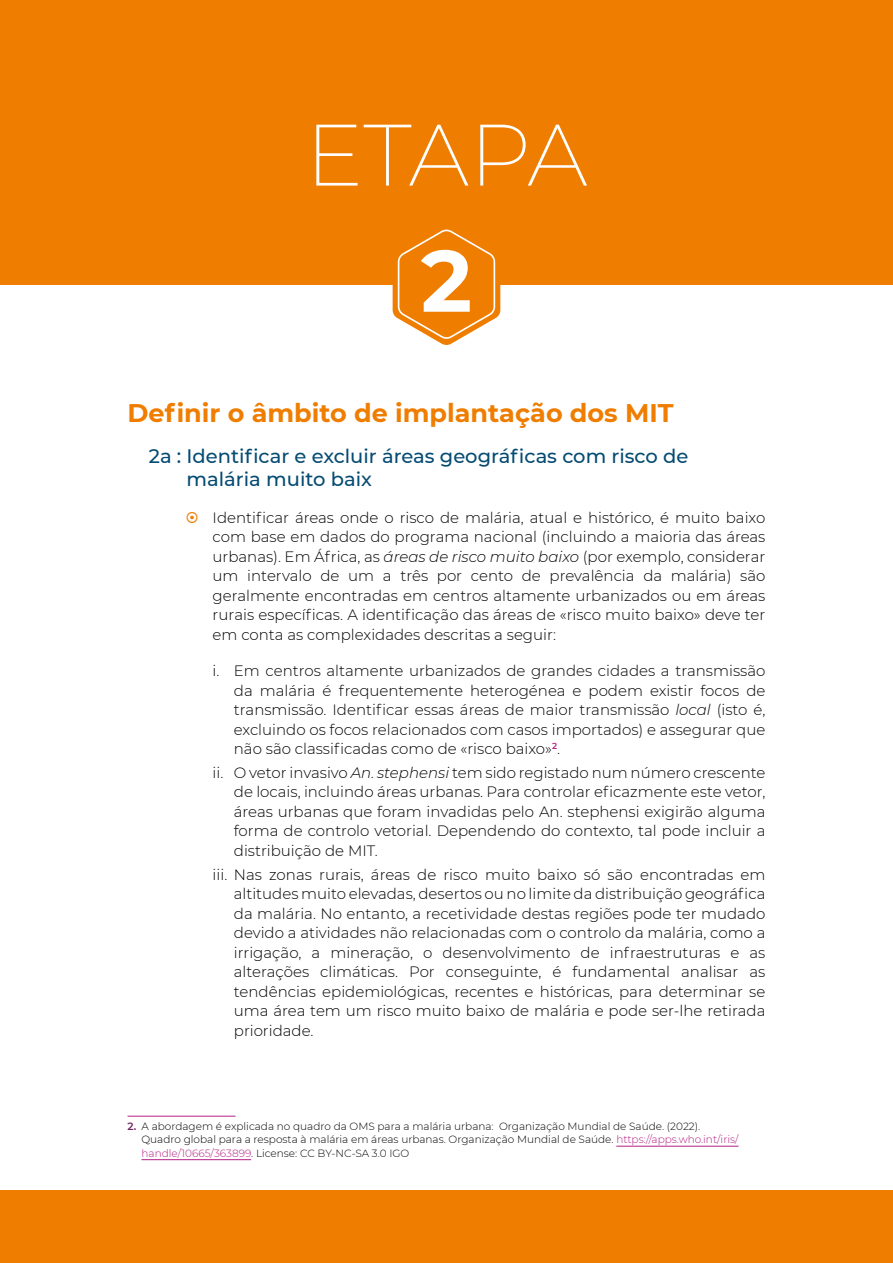
<style>
.page{position:relative;width:893px;height:1263px;background:#fff}
.page>*{position:absolute;margin:0;border:0;box-sizing:border-box;transform-origin:0 0}
.t1{font:200 87px "Montserrat";letter-spacing:-.015em;color:#fff}
.t2{font:700 87px "Montserrat";color:#fff}
.t3{font:700 25.5px "Montserrat";color:#ef7d00}
.t4{font:500 19.5px/23.4px "Montserrat";color:#054b72}
.t5{font:300 15px/19.5px "Montserrat";color:#000;text-align:justify}
.t6{font:300 10.5px/13.5px "Montserrat";color:#000}
.s1{font-style:italic}
.s2{font-weight:600;color:#70235f}
.s3{color:#b31f83}
</style>
<div class="page">
<div style="left:0;top:1191px;width:893px;height:72px;background:#ef7d00"></div>
<hr style="left:128px;top:1116px;width:108px;height:1px;background:#b31f83">
<hr style="left:616px;top:1146px;width:122px;height:1px;background:#b31f83">
<hr style="left:141px;top:1159px;width:110px;height:1px;background:#b31f83">
<div style="left:0;top:0;width:893px;height:285px;background:#ef7d00"></div>
<svg style="left:393px;top:229px;width:107px;height:116px"></svg>
<h1 class="t1" style="left:305px;top:96px;width:284px">ETAPA</h1>
<h1 class="t2" style="left:421px;top:218px;width:53px">2</h1>
<h2 class="t3" style="left:128px;top:395px;width:547px">Definir o âmbito de implantação dos MIT</h2>
<h3 class="t4" style="left:187px;top:443px;width:503px;text-indent:-38px">2a : Identificar e excluir áreas geográficas com risco de malária muito baix</h3>
<p class="t5" style="left:213px;top:507px;width:554px">Identificar áreas onde o risco de malária, atual e histórico, é muito baixo com base em dados do programa nacional (incluindo a maioria das áreas urbanas). Em África, as <span class="s1">áreas de risco muito baixo</span> (por exemplo, considerar um intervalo de um a três por cento de prevalência da malária) são geralmente encontradas em centros altamente urbanizados ou em áreas rurais específicas. A identificação das áreas de «risco muito baixo» deve ter em conta as complexidades descritas a seguir:</p>
<p class="t5" style="left:234px;top:661px;width:533px;text-indent:-21px">i. Em centros altamente urbanizados de grandes cidades a transmissão da malária é frequentemente heterogénea e podem existir focos de transmissão. Identificar essas áreas de maior transmissão <span class="s1">local</span> (isto é, excluindo os focos relacionados com casos importados) e assegurar que não são classificadas como de «risco baixo»<sup>2</sup>.</p>
<p class="t5" style="left:234px;top:762px;width:533px;text-indent:-21px">ii. O vetor invasivo <span class="s1">An. stephensi</span> tem sido registado num número crescente de locais, incluindo áreas urbanas. Para controlar eficazmente este vetor, áreas urbanas que foram invadidas pelo An. stephensi exigirão alguma forma de controlo vetorial. Dependendo do contexto, tal pode incluir a distribuição de MIT.</p>
<p class="t5" style="left:234px;top:864px;width:533px;text-indent:-21px">iii. Nas zonas rurais, áreas de risco muito baixo só são encontradas em altitudes muito elevadas, desertos ou no limite da distribuição geográfica da malária. No entanto, a recetividade destas regiões pode ter mudado devido a atividades não relacionadas com o controlo da malária, como a irrigação, a mineração, o desenvolvimento de infraestruturas e as alterações climáticas. Por conseguinte, é fundamental analisar as tendências epidemiológicas, recentes e históricas, para determinar se uma área tem um risco muito baixo de malária e pode ser-lhe retirada prioridade.</p>
<p class="t6" style="left:141px;top:1119px;width:598px;text-indent:-14px"><span class="s2">2.</span> A abordagem é explicada no quadro da OMS para a malária urbana: Organização Mundial de Saúde. (2022).<br>Quadro global para a resposta à malária em áreas urbanas. Organização Mundial de Saúde. <span class="s3">https://apps.who.int/iris/ handle/10665/363899</span>. License: CC BY-NC-SA 3.0 IGO</p>
</div>
